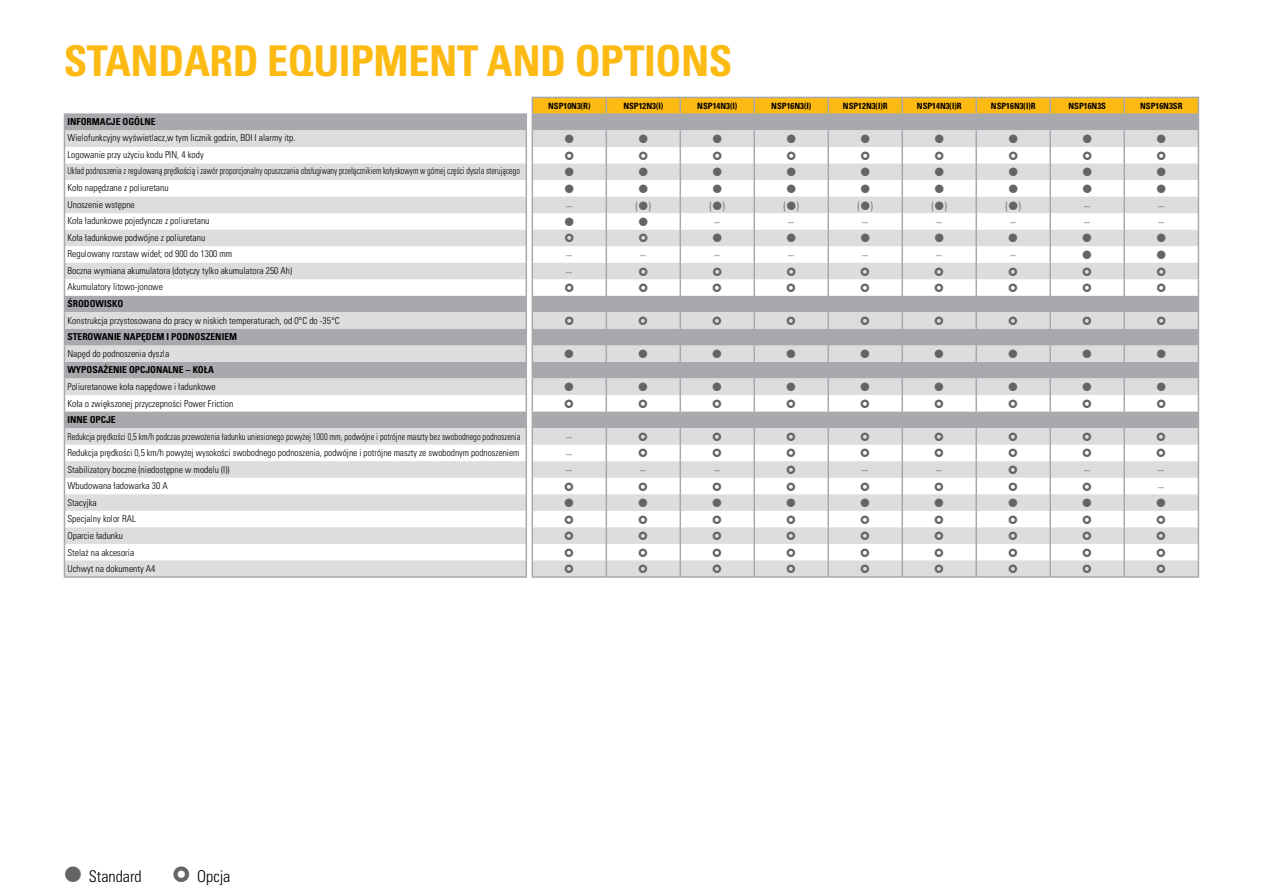
<style>
.page{position:relative;width:1263px;height:893px;background:#fff}
.page>*{position:absolute;margin:0;border:0;box-sizing:border-box;transform-origin:0 0}
.t1{font:42.45px "Univers LTCYR 67 Bold Cond";letter-spacing:-.01em;color:#fdba12}
.t2{font:16.2px "Univers LTCYR 47 Light Cond";color:#000}
.t3{font:11.7px/16.5px "Univers LTCYR 47 Light Cond";color:#636466;text-align:justify}
.t4{font:9.6px/16.5px "Univers LTCYR 47 Light Cond";color:#000}
.t5{font:9.6px/16.5px "Univers LTCYR 47 Light Cond";color:#000;scale:.88 1}
.t6{font:9.6px "Univers LTCYR 67 Bold Cond";color:#000}
.t7{font:8.7px "Univers LTCYR 67 Bold Cond";color:#000}
</style>
<div class="page">
<hr style="left:64px;top:576px;width:463px;height:2px;background:#a7a9ac">
<hr style="left:532px;top:576px;width:74px;height:2px;background:#a7a9ac">
<hr style="left:606px;top:576px;width:74px;height:2px;background:#a7a9ac">
<hr style="left:680px;top:576px;width:74px;height:2px;background:#a7a9ac">
<hr style="left:754px;top:576px;width:74px;height:2px;background:#a7a9ac">
<hr style="left:828px;top:576px;width:74px;height:2px;background:#a7a9ac">
<hr style="left:902px;top:576px;width:74px;height:2px;background:#a7a9ac">
<hr style="left:976px;top:576px;width:74px;height:2px;background:#a7a9ac">
<hr style="left:1050px;top:576px;width:74px;height:2px;background:#a7a9ac">
<hr style="left:1124px;top:576px;width:75px;height:2px;background:#a7a9ac">
<svg style="left:64px;top:97px;width:1135px;height:479px"></svg>
<h1 class="t1" style="left:64px;top:35px;width:670px">STANDARD EQUIPMENT AND OPTIONS</h1>
<p class="t6" style="left:67px;top:116px;width:90px">INFORMACJE OGÓLNE</p>
<p class="t4" style="left:67px;top:129px;width:454px">Wielofunkcyjny wyświetlacz,w tym licznik godzin, BDI I alarmy itp.<br>Logowanie przy użyciu kodu PIN, 4 kody<br>Układ podnoszenia z regulowaną prędkością i zawór proporcjonalny opuszczania obsługiwany przełącznikiem kołyskowym w górnej części dyszla sterującego Koło napędzane z poliuretanu<br>Unoszenie wstępne<br>Koła ładunkowe pojedyncze z poliuretanu<br>Koła ładunkowe podwójne z poliuretanu<br>Regulowany rozstaw wideł; od 900 do 1300 mm<br>Boczna wymiana akumulatora (dotyczy tylko akumulatora 250 Ah)<br>Akumulatory litowo-jonowe</p>
<p class="t6" style="left:67px;top:298px;width:57px">ŚRODOWISKO</p>
<p class="t4" style="left:67px;top:311px;width:274px">Konstrukcja przystosowana do pracy w niskich temperaturach, od 0°C do -35°C</p>
<p class="t6" style="left:67px;top:331px;width:171px">STEROWANIE NAPĘDEM I PODNOSZENIEM</p>
<p class="t4" style="left:67px;top:345px;width:103px">Napęd do podnoszenia dyszla</p>
<p class="t6" style="left:67px;top:364px;width:148px">WYPOSAŻENIE OPCJONALNE – KOŁA</p>
<p class="t4" style="left:67px;top:378px;width:167px">Poliuretanowe koła napędowe i ładunkowe<br>Koła o zwiększonej przyczepności Power Friction</p>
<p class="t6" style="left:67px;top:414px;width:50px">INNE OPCJE</p>
<p class="t5" style="left:67px;top:427px;width:516px">Redukcja prędkości 0,5 km/h podczas przewożenia ładunku uniesionego powyżej 1000 mm, podwójne i potrójne maszty bez swobodnego podnoszenia Redukcja prędkości 0,5 km/h powyżej wysokości swobodnego podnoszenia, podwójne i potrójne maszty ze swobodnym podnoszeniem Stabilizatory boczne (niedostępne w modelu (I))<br>Wbudowana ładowarka 30 A<br>Stacyjka<br>Specjalny kolor RAL<br>Oparcie ładunku<br>Stelaż na akcesoria<br>Uchwyt na dokumenty A4</p>
<p class="t7" style="left:548px;top:101px;width:44px">NSP10N3(R)</p>
<p class="t7" style="left:623px;top:101px;width:41px">NSP12N3(I)</p>
<p class="t7" style="left:697px;top:101px;width:41px">NSP14N3(I)</p>
<p class="t7" style="left:771px;top:101px;width:41px">NSP16N3(I)</p>
<p class="t7" style="left:843px;top:101px;width:46px">NSP12N3(I)R</p>
<p class="t7" style="left:917px;top:101px;width:46px">NSP14N3(I)R</p>
<p class="t7" style="left:991px;top:101px;width:46px">NSP16N3(I)R</p>
<p class="t7" style="left:1068px;top:101px;width:39px">NSP16N3S</p>
<p class="t7" style="left:1140px;top:101px;width:44px">NSP16N3SR</p>
<p class="t3" style="left:566px;top:197px;width:7px">–</p>
<p class="t3" style="left:635px;top:197px;width:17px">( )</p>
<p class="t3" style="left:709px;top:197px;width:17px">( )</p>
<p class="t3" style="left:783px;top:197px;width:17px">( )</p>
<p class="t3" style="left:857px;top:197px;width:17px">( )</p>
<p class="t3" style="left:931px;top:197px;width:17px">( )</p>
<p class="t3" style="left:1005px;top:197px;width:17px">( )</p>
<p class="t3" style="left:1084px;top:197px;width:7px">–</p>
<p class="t3" style="left:1158px;top:197px;width:7px">–</p>
<p class="t3" style="left:714px;top:213px;width:7px">–</p>
<p class="t3" style="left:788px;top:213px;width:7px">–</p>
<p class="t3" style="left:862px;top:213px;width:7px">–</p>
<p class="t3" style="left:936px;top:213px;width:7px">–</p>
<p class="t3" style="left:1010px;top:213px;width:7px">–</p>
<p class="t3" style="left:1084px;top:213px;width:7px">–</p>
<p class="t3" style="left:1158px;top:213px;width:7px">–</p>
<p class="t3" style="left:566px;top:246px;width:7px">–</p>
<p class="t3" style="left:640px;top:246px;width:7px">–</p>
<p class="t3" style="left:714px;top:246px;width:7px">–</p>
<p class="t3" style="left:788px;top:246px;width:7px">–</p>
<p class="t3" style="left:862px;top:246px;width:7px">–</p>
<p class="t3" style="left:936px;top:246px;width:7px">–</p>
<p class="t3" style="left:1010px;top:246px;width:7px">–</p>
<p class="t3" style="left:566px;top:263px;width:7px">–</p>
<p class="t3" style="left:566px;top:428px;width:7px">– – –</p>
<p class="t3" style="left:640px;top:461px;width:7px">–</p>
<p class="t3" style="left:714px;top:461px;width:7px">–</p>
<p class="t3" style="left:862px;top:461px;width:7px">–</p>
<p class="t3" style="left:936px;top:461px;width:7px">–</p>
<p class="t3" style="left:1084px;top:461px;width:7px">–</p>
<p class="t3" style="left:1158px;top:461px;width:7px">– –</p>
<h2 class="t2" style="left:89px;top:865px;width:54px">Standard</h2>
<h2 class="t2" style="left:197px;top:865px;width:35px">Opcja</h2>
</div>
